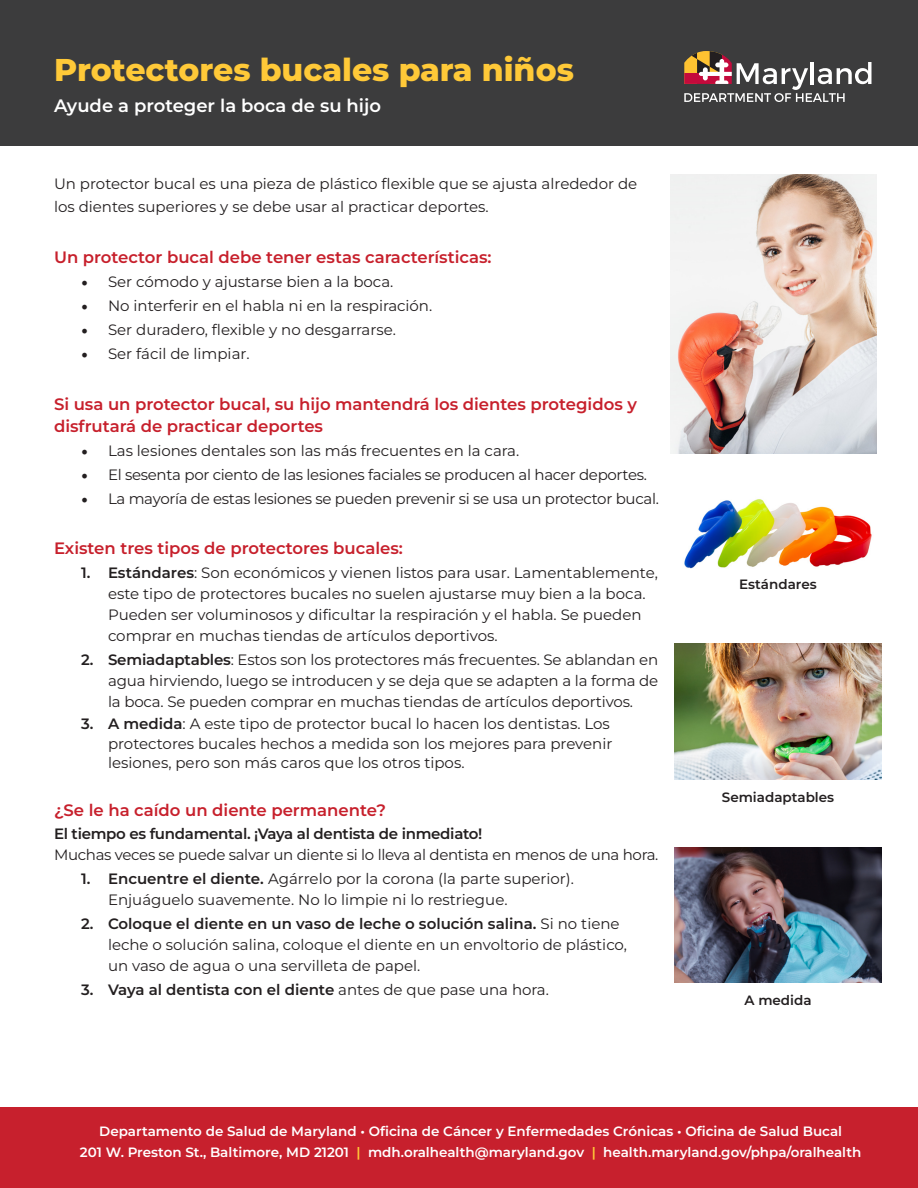
<style>
.page{position:relative;width:918px;height:1188px;background:#fff}
.page>*{position:absolute;margin:0;border:0;box-sizing:border-box;transform-origin:0 0}
.t1{font:800 31.5px "Montserrat";color:#ffc938}
.t2{font:600 18px "Montserrat";color:#fff}
.t3{font:600 16.5px/22.5px "Montserrat";color:#c7202c}
.t4{font:15px/21px "Montserrat";color:#231f20}
.t5{font:15px/21px "Montserrat";letter-spacing:-.02em;color:#231f20}
.t6{font:600 15px "Montserrat";color:#231f20}
.t7{font:600 13.5px "Montserrat";color:#fff}
.t8{font:600 13.5px "Montserrat";color:#231f20}
.s1{font-family:"Minion Pro";font-size:18px}
.s2{font-weight:600}
.s3{font-weight:400}
.s4{color:#ffc938}
</style>
<div class="page">
<div style="left:0;top:0;width:918px;height:146px;background:#3c3c3d"></div>
<svg style="left:684px;top:51px;width:188px;height:51px"></svg>
<div style="left:0;top:1107px;width:918px;height:81px;background:#c7202d"></div>
<img style="left:675px;top:644px;width:206px;height:135px">
<img style="left:670px;top:175px;width:207px;height:279px">
<img style="left:684px;top:499px;width:188px;height:70px">
<img style="left:675px;top:847px;width:206px;height:136px">
<p class="t1" style="left:54px;top:49px;width:521px">Protectores bucales para niños</p>
<p class="t2" style="left:54px;top:94px;width:329px">Ayude a proteger la boca de su hijo</p>
<p class="t4" style="left:54px;top:172px;width:585px;line-height:22.5px">Un protector bucal es una pieza de plástico flexible que se ajusta alrededor de los dientes superiores y se debe usar al practicar deportes.</p>
<p class="t3" style="left:54px;top:245px;width:439px">Un protector bucal debe tener estas características:</p>
<p class="t4" style="left:81px;top:271px;width:314px"><span class="s1">•</span> Ser cómodo y ajustarse bien a la boca.</p>
<p class="t4" style="left:81px;top:295px;width:353px"><span class="s1">•</span> No interferir en el habla ni en la respiración.</p>
<p class="t4" style="left:81px;top:319px;width:316px"><span class="s1">•</span> Ser duradero, flexible y no desgarrarse.</p>
<p class="t4" style="left:81px;top:343px;width:170px"><span class="s1">•</span> Ser fácil de limpiar.</p>
<p class="t3" style="left:54px;top:392px;width:584px">Si usa un protector bucal, su hijo mantendrá los dientes protegidos y disfrutará de practicar deportes</p>
<p class="t4" style="left:81px;top:440px;width:440px"><span class="s1">•</span> Las lesiones dentales son las más frecuentes en la cara.</p>
<p class="t5" style="left:81px;top:464px;width:568px"><span class="s1">•</span> El sesenta por ciento de las lesiones faciales se producen al hacer deportes.</p>
<p class="t5" style="left:81px;top:488px;width:580px"><span class="s1">•</span> La mayoría de estas lesiones se pueden prevenir si se usa un protector bucal.</p>
<p class="t3" style="left:54px;top:536px;width:350px">Existen tres tipos de protectores bucales:</p>
<p class="t4" style="left:108px;top:562px;width:551px;text-indent:-27px"><span class="s2">1. Estándares</span>: Son económicos y vienen listos para usar. Lamentablemente, este tipo de protectores bucales no suelen ajustarse muy bien a la boca.<br>Pueden ser voluminosos y dificultar la respiración y el habla. Se pueden comprar en muchas tiendas de artículos deportivos.</p>
<p class="t4" style="left:108px;top:649px;width:552px;text-align:justify;text-indent:-27px"><span class="s2">2. Semiadaptables</span>: Estos son los protectores más frecuentes. Se ablandan en agua hirviendo, luego se introducen y se deja que se adapten a la forma de la boca. Se pueden comprar en muchas tiendas de artículos deportivos.</p>
<p class="t4" style="left:108px;top:714px;width:506px;line-height:19.5px;text-indent:-27px"><span class="s2">3. A medida</span>: A este tipo de protector bucal lo hacen los dentistas. Los protectores bucales hechos a medida son los mejores para prevenir lesiones, pero son más caros que los otros tipos.</p>
<p class="t3" style="left:54px;top:799px;width:333px">¿Se le ha caído un diente permanente?</p>
<p class="t5" style="left:54px;top:823px;width:606px"><span class="s2">El tiempo es fundamental. ¡Vaya al dentista de inmediato!<br></span>Muchas veces se puede salvar un diente si lo lleva al dentista en menos de una hora.</p>
<p class="t4" style="left:108px;top:868px;width:467px;text-indent:-27px"><span class="s2">1. Encuentre el diente.</span> Agárrelo por la corona (la parte superior).<br>Enjuáguelo suavemente. No lo limpie ni lo restriegue.</p>
<p class="t4" style="left:108px;top:913px;width:521px;text-indent:-27px"><span class="s2">2. Coloque el diente en un vaso de leche o solución salina.</span> Si no tiene leche o solución salina, coloque el diente en un envoltorio de plástico, un vaso de agua o una servilleta de papel.</p>
<p class="t6" style="left:81px;top:980px;width:469px">3. Vaya al dentista con el diente <span class="s3">antes de que pase una hora.</span></p>
<p class="t8" style="left:739px;top:575px;width:79px">Estándares</p>
<p class="t8" style="left:722px;top:788px;width:114px">Semiadaptables</p>
<p class="t8" style="left:745px;top:991px;width:69px">A medida</p>
<p class="t7" style="left:99px;top:1122px;width:744px">Departamento de Salud de Maryland • Oficina de Cáncer y Enfermedades Crónicas • Oficina de Salud Bucal</p>
<p class="t7" style="left:80px;top:1143px;width:783px">201 W. Preston St., Baltimore, MD 21201 <span class="s4">|</span> mdh.oralhealth@maryland.gov <span class="s4">|</span> health.maryland.gov/phpa/oralhealth</p>
</div>
